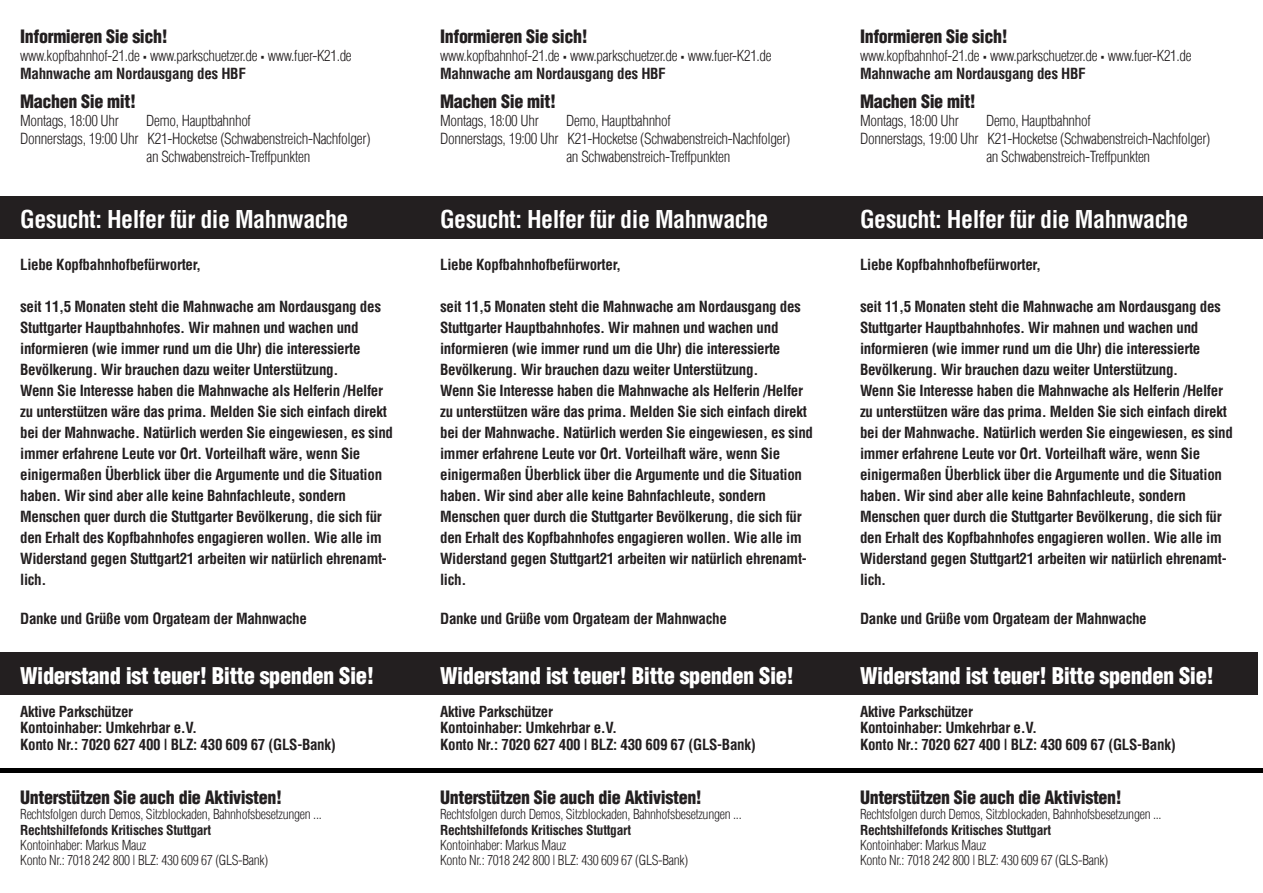
<style>
.page{position:relative;width:1263px;height:893px;background:#fff}
.page>*{position:absolute;margin:0;border:0;box-sizing:border-box;transform-origin:0 0}
.t1{font:24px "Switzerland Condensed";letter-spacing:-.02em;color:#fff}
.t2{font:22.5px "Switzerland Cond Black Plain";letter-spacing:-.02em;color:#fff}
.t3{font:18px "Switzerland Cond Black Plain";letter-spacing:-.02em;color:#231f20}
.t4{font:15px/21px "Switzerland Condensed";letter-spacing:-.02em;color:#231f20}
.t5{font:15px/18px "Switzerland Cond Light Plain";letter-spacing:-.02em;color:#231f20}
.t6{font:14.85px "Switzerland Cond Light Plain";letter-spacing:-.02em;color:#231f20}
.t7{font:14.85px "Switzerland Condensed";letter-spacing:-.02em;color:#231f20}
.t8{font:13.5px/15px "Switzerland Cond Light Plain";letter-spacing:-.02em;color:#231f20}
.t9{font:13.5px "Switzerland Condensed";letter-spacing:-.02em;color:#231f20}
.s1{font-family:"Switzerland Cond Black Plain"}
</style>
<div class="page">
<div style="left:429px;top:196px;width:422px;height:43px;background:#231f20"></div>
<div style="left:402px;top:652px;width:436px;height:42px;background:#231f20"></div>
<div style="left:372px;top:768px;width:491px;height:5px;background:#000"></div>
<div style="left:849px;top:196px;width:414px;height:43px;background:#231f20"></div>
<div style="left:822px;top:652px;width:436px;height:42px;background:#231f20"></div>
<div style="left:792px;top:768px;width:471px;height:5px;background:#000"></div>
<div style="left:0;top:196px;width:431px;height:43px;background:#231f20"></div>
<div style="left:0;top:652px;width:418px;height:42px;background:#231f20"></div>
<div style="left:0;top:768px;width:443px;height:5px;background:#000"></div>
<p class="t3" style="left:20px;top:25px;width:149px">Informieren Sie sich!</p>
<p class="t6" style="left:20px;top:47px;width:333px">www.kopfbahnhof-21.de <span class="s1">•</span> www.parkschuetzer.de <span class="s1">•</span> www.fuer-K21.de</p>
<p class="t4" style="left:20px;top:63px;width:227px">Mahnwache am Nordausgang des HBF</p>
<p class="t3" style="left:20px;top:90px;width:117px">Machen Sie mit!</p>
<p class="t6" style="left:20px;top:111px;width:100px">Montags, 18:00 Uhr</p>
<p class="t6" style="left:146px;top:111px;width:106px">Demo, Hauptbahnhof</p>
<p class="t5" style="left:146px;top:129px;width:226px;text-indent:-126px">Donnerstags, 19:00 Uhr K21-Hocketse (Schwabenstreich-Nachfolger) an Schwabenstreich-Treffpunkten</p>
<h1 class="t1" style="left:20px;top:204px;width:330px">Gesucht: Helfer für die Mahnwache</h1>
<p class="t4" style="left:20px;top:254px;width:183px">Liebe Kopfbahnhofbefürworter,</p>
<p class="t4" style="left:20px;top:296px;width:374px">seit 11,5 Monaten steht die Mahnwache am Nordausgang des Stuttgarter Hauptbahnhofes. Wir mahnen und wachen und informieren (wie immer rund um die Uhr) die interessierte Bevölkerung. Wir brauchen dazu weiter Unterstützung.<br>Wenn Sie Interesse haben die Mahnwache als Helferin /Helfer zu unterstützen wäre das prima. Melden Sie sich einfach direkt bei der Mahnwache. Natürlich werden Sie eingewiesen, es sind immer erfahrene Leute vor Ort. Vorteilhaft wäre, wenn Sie einigermaßen Überblick über die Argumente und die Situation haben. Wir sind aber alle keine Bahnfachleute, sondern Menschen quer durch die Stuttgarter Bevölkerung, die sich für den Erhalt des Kopfbahnhofes engagieren wollen. Wie alle im Widerstand gegen Stuttgart21 arbeiten wir natürlich ehrenamt&shy;lich.</p>
<p class="t4" style="left:20px;top:608px;width:288px">Danke und Grüße vom Orgateam der Mahnwache</p>
<h2 class="t2" style="left:20px;top:661px;width:355px">Widerstand ist teuer! Bitte spenden Sie!</h2>
<p class="t7" style="left:20px;top:702px;width:114px">Aktive Parkschützer</p>
<p class="t4" style="left:20px;top:719px;width:317px;line-height:16.5px">Kontoinhaber: Umkehrbar e.V.<br>Konto Nr.: 7020 627 400 | BLZ: 430 609 67 (GLS-Bank)</p>
<p class="t3" style="left:20px;top:786px;width:263px">Unterstützen Sie auch die Aktivisten!</p>
<p class="t8" style="left:20px;top:806px;width:303px">Rechtsfolgen durch Demos, Sitzblockaden, Bahnhofsbesetzungen ...</p>
<p class="t9" style="left:20px;top:822px;width:193px">Rechtshilfefonds Kritisches Stuttgart</p>
<p class="t8" style="left:20px;top:838px;width:250px">Kontoinhaber: Markus Mauz<br>Konto Nr.: 7018 242 800 | BLZ: 430 609 67 (GLS-Bank)</p>
<p class="t3" style="left:440px;top:25px;width:149px">Informieren Sie sich!</p>
<p class="t6" style="left:440px;top:47px;width:333px">www.kopfbahnhof-21.de <span class="s1">•</span> www.parkschuetzer.de <span class="s1">•</span> www.fuer-K21.de</p>
<p class="t4" style="left:440px;top:63px;width:227px">Mahnwache am Nordausgang des HBF</p>
<p class="t3" style="left:440px;top:90px;width:117px">Machen Sie mit!</p>
<p class="t6" style="left:440px;top:111px;width:100px">Montags, 18:00 Uhr</p>
<p class="t6" style="left:566px;top:111px;width:106px">Demo, Hauptbahnhof</p>
<p class="t5" style="left:566px;top:129px;width:226px;text-indent:-126px">Donnerstags, 19:00 Uhr K21-Hocketse (Schwabenstreich-Nachfolger) an Schwabenstreich-Treffpunkten</p>
<h1 class="t1" style="left:440px;top:204px;width:330px">Gesucht: Helfer für die Mahnwache</h1>
<p class="t4" style="left:440px;top:254px;width:183px">Liebe Kopfbahnhofbefürworter,</p>
<p class="t4" style="left:440px;top:296px;width:374px">seit 11,5 Monaten steht die Mahnwache am Nordausgang des Stuttgarter Hauptbahnhofes. Wir mahnen und wachen und informieren (wie immer rund um die Uhr) die interessierte Bevölkerung. Wir brauchen dazu weiter Unterstützung.<br>Wenn Sie Interesse haben die Mahnwache als Helferin /Helfer zu unterstützen wäre das prima. Melden Sie sich einfach direkt bei der Mahnwache. Natürlich werden Sie eingewiesen, es sind immer erfahrene Leute vor Ort. Vorteilhaft wäre, wenn Sie einigermaßen Überblick über die Argumente und die Situation haben. Wir sind aber alle keine Bahnfachleute, sondern Menschen quer durch die Stuttgarter Bevölkerung, die sich für den Erhalt des Kopfbahnhofes engagieren wollen. Wie alle im Widerstand gegen Stuttgart21 arbeiten wir natürlich ehrenamt&shy;lich.</p>
<p class="t4" style="left:440px;top:608px;width:288px">Danke und Grüße vom Orgateam der Mahnwache</p>
<h2 class="t2" style="left:440px;top:661px;width:355px">Widerstand ist teuer! Bitte spenden Sie!</h2>
<p class="t7" style="left:440px;top:702px;width:114px">Aktive Parkschützer</p>
<p class="t4" style="left:440px;top:719px;width:317px;line-height:16.5px">Kontoinhaber: Umkehrbar e.V.<br>Konto Nr.: 7020 627 400 | BLZ: 430 609 67 (GLS-Bank)</p>
<p class="t3" style="left:440px;top:786px;width:263px">Unterstützen Sie auch die Aktivisten!</p>
<p class="t8" style="left:440px;top:806px;width:303px">Rechtsfolgen durch Demos, Sitzblockaden, Bahnhofsbesetzungen ...</p>
<p class="t9" style="left:440px;top:822px;width:193px">Rechtshilfefonds Kritisches Stuttgart</p>
<p class="t8" style="left:440px;top:838px;width:250px">Kontoinhaber: Markus Mauz<br>Konto Nr.: 7018 242 800 | BLZ: 430 609 67 (GLS-Bank)</p>
<p class="t3" style="left:860px;top:25px;width:149px">Informieren Sie sich!</p>
<p class="t6" style="left:860px;top:47px;width:333px">www.kopfbahnhof-21.de <span class="s1">•</span> www.parkschuetzer.de <span class="s1">•</span> www.fuer-K21.de</p>
<p class="t4" style="left:860px;top:63px;width:227px">Mahnwache am Nordausgang des HBF</p>
<p class="t3" style="left:860px;top:90px;width:117px">Machen Sie mit!</p>
<p class="t6" style="left:860px;top:111px;width:100px">Montags, 18:00 Uhr</p>
<p class="t6" style="left:986px;top:111px;width:106px">Demo, Hauptbahnhof</p>
<p class="t5" style="left:986px;top:129px;width:226px;text-indent:-126px">Donnerstags, 19:00 Uhr K21-Hocketse (Schwabenstreich-Nachfolger) an Schwabenstreich-Treffpunkten</p>
<h1 class="t1" style="left:860px;top:204px;width:330px">Gesucht: Helfer für die Mahnwache</h1>
<p class="t4" style="left:860px;top:254px;width:183px">Liebe Kopfbahnhofbefürworter,</p>
<p class="t4" style="left:860px;top:296px;width:374px">seit 11,5 Monaten steht die Mahnwache am Nordausgang des Stuttgarter Hauptbahnhofes. Wir mahnen und wachen und informieren (wie immer rund um die Uhr) die interessierte Bevölkerung. Wir brauchen dazu weiter Unterstützung.<br>Wenn Sie Interesse haben die Mahnwache als Helferin /Helfer zu unterstützen wäre das prima. Melden Sie sich einfach direkt bei der Mahnwache. Natürlich werden Sie eingewiesen, es sind immer erfahrene Leute vor Ort. Vorteilhaft wäre, wenn Sie einigermaßen Überblick über die Argumente und die Situation haben. Wir sind aber alle keine Bahnfachleute, sondern Menschen quer durch die Stuttgarter Bevölkerung, die sich für den Erhalt des Kopfbahnhofes engagieren wollen. Wie alle im Widerstand gegen Stuttgart21 arbeiten wir natürlich ehrenamt&shy;lich.</p>
<p class="t4" style="left:860px;top:608px;width:288px">Danke und Grüße vom Orgateam der Mahnwache</p>
<h2 class="t2" style="left:860px;top:661px;width:355px">Widerstand ist teuer! Bitte spenden Sie!</h2>
<p class="t7" style="left:860px;top:702px;width:114px">Aktive Parkschützer</p>
<p class="t4" style="left:860px;top:719px;width:317px;line-height:16.5px">Kontoinhaber: Umkehrbar e.V.<br>Konto Nr.: 7020 627 400 | BLZ: 430 609 67 (GLS-Bank)</p>
<p class="t3" style="left:860px;top:786px;width:263px">Unterstützen Sie auch die Aktivisten!</p>
<p class="t8" style="left:860px;top:806px;width:303px">Rechtsfolgen durch Demos, Sitzblockaden, Bahnhofsbesetzungen ...</p>
<p class="t9" style="left:860px;top:822px;width:193px">Rechtshilfefonds Kritisches Stuttgart</p>
<p class="t8" style="left:860px;top:838px;width:250px">Kontoinhaber: Markus Mauz<br>Konto Nr.: 7018 242 800 | BLZ: 430 609 67 (GLS-Bank)</p>
</div>
